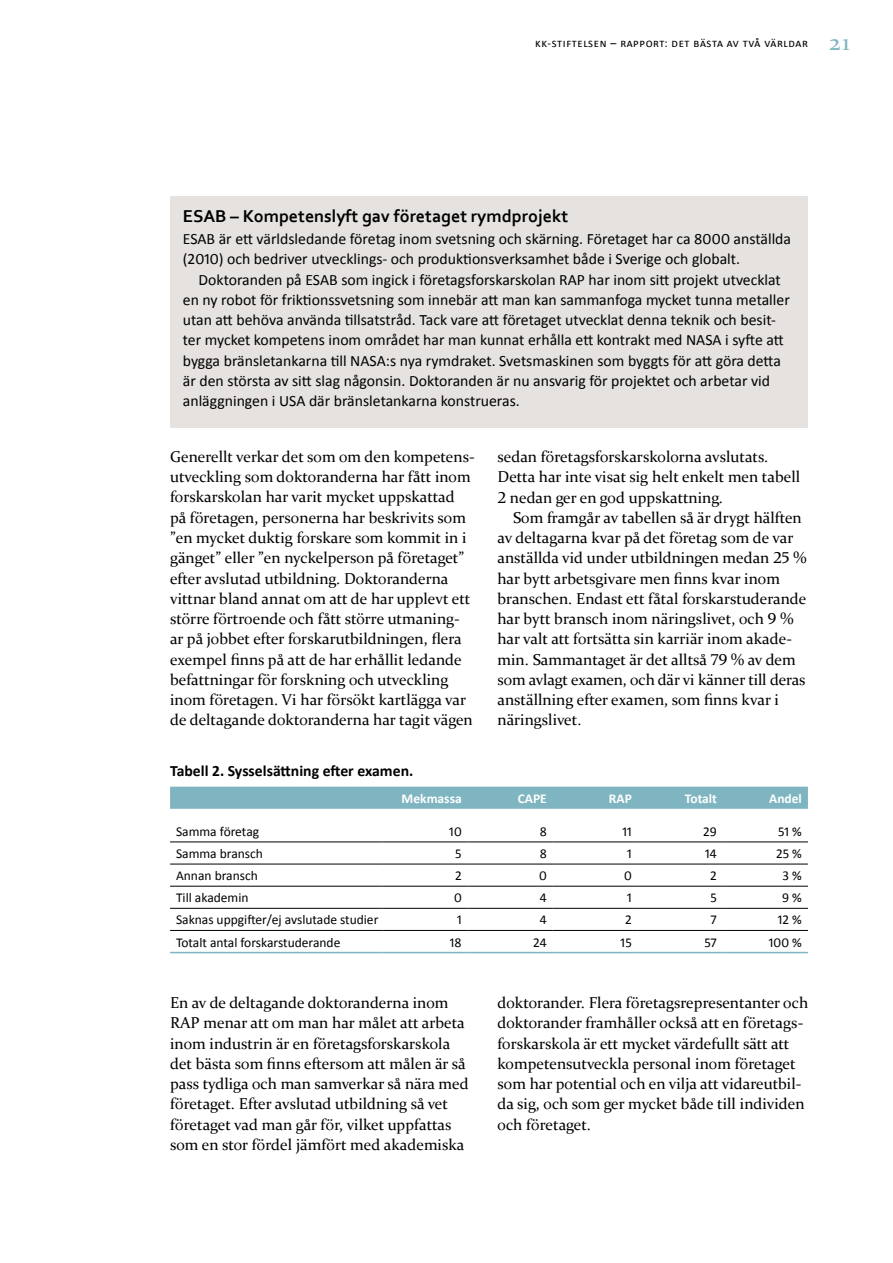
<style>
.page{position:relative;width:893px;height:1263px;background:#fff}
.page>*{position:absolute;margin:0;border:0;box-sizing:border-box;transform-origin:0 0}
.t1{font:700 18px "Corbel";color:#000}
.t2{font:15.75px/20.2px "Constantia";color:#000}
.t3{font:15.75px/20.2px "Calibri";color:#000}
.t4{font:700 15.75px "Calibri";color:#000}
.t5{font:13.5px "Calibri";color:#000}
.t6{font:700 13.5px "Calibri";color:#fff}
.t7{font:12px "Calibri";letter-spacing:.05em;color:#000}
.s1{font-family:"Constantia";font-size:24px;color:#7eb5c0}
</style>
<div class="page">
<div style="left:170px;top:196px;width:638px;height:231px;background:#e6e2e0"></div>
<div style="left:170px;top:787px;width:638px;height:22px;background:#7eb5c0"></div>
<hr style="left:170px;top:864px;width:213px;height:1px;background:#000">
<hr style="left:383px;top:864px;width:85px;height:1px;background:#000">
<hr style="left:468px;top:864px;width:85px;height:1px;background:#000">
<hr style="left:553px;top:864px;width:85px;height:1px;background:#000">
<hr style="left:638px;top:864px;width:85px;height:1px;background:#000">
<hr style="left:723px;top:864px;width:85px;height:1px;background:#000">
<hr style="left:170px;top:886px;width:213px;height:1px;background:#000">
<hr style="left:383px;top:886px;width:85px;height:1px;background:#000">
<hr style="left:468px;top:886px;width:85px;height:1px;background:#000">
<hr style="left:553px;top:886px;width:85px;height:1px;background:#000">
<hr style="left:638px;top:886px;width:85px;height:1px;background:#000">
<hr style="left:723px;top:886px;width:85px;height:1px;background:#000">
<hr style="left:170px;top:908px;width:213px;height:1px;background:#000">
<hr style="left:383px;top:908px;width:85px;height:1px;background:#000">
<hr style="left:468px;top:908px;width:85px;height:1px;background:#000">
<hr style="left:553px;top:908px;width:85px;height:1px;background:#000">
<hr style="left:638px;top:908px;width:85px;height:1px;background:#000">
<hr style="left:723px;top:908px;width:85px;height:1px;background:#000">
<hr style="left:170px;top:842px;width:213px;height:1px;background:#000">
<hr style="left:383px;top:842px;width:85px;height:1px;background:#000">
<hr style="left:468px;top:842px;width:85px;height:1px;background:#000">
<hr style="left:553px;top:842px;width:85px;height:1px;background:#000">
<hr style="left:638px;top:842px;width:85px;height:1px;background:#000">
<hr style="left:723px;top:842px;width:85px;height:1px;background:#000">
<hr style="left:170px;top:930px;width:213px;height:1px;background:#000">
<hr style="left:383px;top:930px;width:85px;height:1px;background:#000">
<hr style="left:468px;top:930px;width:85px;height:1px;background:#000">
<hr style="left:553px;top:930px;width:85px;height:1px;background:#000">
<hr style="left:638px;top:930px;width:85px;height:1px;background:#000">
<hr style="left:723px;top:930px;width:85px;height:1px;background:#000">
<hr style="left:170px;top:952px;width:213px;height:1px;background:#7eb5c0">
<hr style="left:383px;top:952px;width:85px;height:1px;background:#7eb5c0">
<hr style="left:468px;top:952px;width:85px;height:1px;background:#7eb5c0">
<hr style="left:553px;top:952px;width:85px;height:1px;background:#7eb5c0">
<hr style="left:638px;top:952px;width:85px;height:1px;background:#7eb5c0">
<hr style="left:723px;top:952px;width:85px;height:1px;background:#7eb5c0">
<p class="t7" style="left:535px;top:36px;width:316px">kk-stiftelsen – rapport: det bästa av två världar <span class="s1">21</span></p>
<p class="t1" style="left:183px;top:205px;width:387px">ESAB – Kompetenslyft gav företaget rymdprojekt</p>
<p class="t3" style="left:183px;top:229px;width:610px">ESAB är ett världsledande företag inom svetsning och skärning. Företaget har ca 8000 anställda (2010) och bedriver utvecklings- och produktionsverksamhet både i Sverige och globalt.</p>
<p class="t3" style="left:183px;top:269px;width:608px;text-indent:16px">Doktoranden på ESAB som ingick i företagsforskarskolan RAP har inom sitt projekt utvecklat en ny robot för friktionssvetsning som innebär att man kan sammanfoga mycket tunna metaller utan att behöva använda tillsatstråd. Tack vare att företaget utvecklat denna teknik och besit&shy;ter mycket kompetens inom området har man kunnat erhålla ett kontrakt med NASA i syfte att bygga bränsletankarna till NASA:s nya rymdraket. Svetsmaskinen som byggts för att göra detta är den största av sitt slag någonsin. Doktoranden är nu ansvarig för projektet och arbetar vid anläggningen i USA där bränsletankarna konstrueras.</p>
<p class="t2" style="left:170px;top:446px;width:306px">Generellt verkar det som om den kompetens&shy;utveckling som doktoranderna har fått inom forskarskolan har varit mycket uppskattad på företagen, personerna har beskrivits som ”en mycket duktig forskare som kommit in i gänget” eller ”en nyckelperson på företaget” efter avslutad utbildning. Doktoranderna vittnar bland annat om att de har upplevt ett större förtroende och fått större utmaning&shy;ar på jobbet efter forskarutbildningen, flera exempel finns på att de har erhållit ledande befattningar för forskning och utveckling inom företagen. Vi har försökt kartlägga var de deltagande doktoranderna har tagit vägen</p>
<p class="t2" style="left:497px;top:446px;width:304px">sedan företagsforskarskolorna avslutats.<br>Detta har inte visat sig helt enkelt men tabell<br>2 nedan ger en god uppskattning.</p>
<p class="t2" style="left:497px;top:507px;width:310px;text-indent:16px">Som framgår av tabellen så är drygt hälften av deltagarna kvar på det företag som de var anställda vid under utbildningen medan 25 % har bytt arbetsgivare men finns kvar inom branschen. Endast ett fåtal forskarstuderande har bytt bransch inom näringslivet, och 9 % har valt att fortsätta sin karriär inom akade&shy;min. Sammantaget är det alltså 79 % av dem som avlagt examen, och där vi känner till deras anställning efter examen, som finns kvar i näringslivet.</p>
<p class="t4" style="left:170px;top:761px;width:245px">Tabell 2. Sysselsättning efter examen.</p>
<p class="t6" style="left:402px;top:790px;width:62px">Mekmassa</p>
<p class="t6" style="left:518px;top:790px;width:31px">CAPE</p>
<p class="t6" style="left:609px;top:790px;width:24px">RAP</p>
<p class="t6" style="left:685px;top:790px;width:33px">Totalt</p>
<p class="t6" style="left:769px;top:790px;width:34px">Andel</p>
<p class="t5" style="left:176px;top:823px;width:85px">Samma företag</p>
<p class="t5" style="left:449px;top:823px;width:14px">10</p>
<p class="t5" style="left:540px;top:823px;width:9px">8</p>
<p class="t5" style="left:622px;top:823px;width:11px">11</p>
<p class="t5" style="left:703px;top:823px;width:15px">29</p>
<p class="t5" style="left:778px;top:823px;width:25px">51 %</p>
<p class="t5" style="left:176px;top:845px;width:88px">Samma bransch</p>
<p class="t5" style="left:455px;top:845px;width:8px">5</p>
<p class="t5" style="left:540px;top:845px;width:9px">8</p>
<p class="t5" style="left:627px;top:845px;width:6px">1</p>
<p class="t5" style="left:705px;top:845px;width:13px">14</p>
<p class="t5" style="left:776px;top:845px;width:27px">25 %</p>
<p class="t5" style="left:176px;top:867px;width:83px">Annan bransch</p>
<p class="t5" style="left:455px;top:867px;width:8px">2</p>
<p class="t5" style="left:539px;top:867px;width:9px">0</p>
<p class="t5" style="left:624px;top:867px;width:9px">0</p>
<p class="t5" style="left:710px;top:867px;width:8px">2</p>
<p class="t5" style="left:783px;top:867px;width:21px">3 %</p>
<p class="t5" style="left:176px;top:889px;width:74px">Till akademin</p>
<p class="t5" style="left:454px;top:889px;width:9px">0</p>
<p class="t5" style="left:540px;top:889px;width:9px">4</p>
<p class="t5" style="left:627px;top:889px;width:6px">1</p>
<p class="t5" style="left:710px;top:889px;width:8px">5</p>
<p class="t5" style="left:782px;top:889px;width:21px">9 %</p>
<p class="t5" style="left:176px;top:911px;width:204px">Saknas uppgifter/ej avslutade studier</p>
<p class="t5" style="left:457px;top:911px;width:6px">1</p>
<p class="t5" style="left:540px;top:911px;width:9px">4</p>
<p class="t5" style="left:625px;top:911px;width:8px">2</p>
<p class="t5" style="left:711px;top:911px;width:8px">7</p>
<p class="t5" style="left:778px;top:911px;width:26px">12 %</p>
<p class="t5" style="left:176px;top:933px;width:166px">Totalt antal forskarstuderande</p>
<p class="t5" style="left:450px;top:933px;width:13px">18</p>
<p class="t5" style="left:533px;top:933px;width:15px">24</p>
<p class="t5" style="left:621px;top:933px;width:13px">15</p>
<p class="t5" style="left:704px;top:933px;width:14px">57</p>
<p class="t5" style="left:769px;top:933px;width:35px">100 %</p>
<p class="t2" style="left:170px;top:992px;width:300px">En av de deltagande doktoranderna inom RAP menar att om man har målet att arbeta inom industrin är en företagsforskarskola det bästa som finns eftersom att målen är så pass tydliga och man samverkar så nära med företaget. Efter avslutad utbildning så vet företaget vad man går för, vilket uppfattas som en stor fördel jämfört med akademiska</p>
<p class="t2" style="left:497px;top:992px;width:312px">doktorander. Flera företagsrepresentanter och doktorander framhåller också att en företags&shy;forskarskola är ett mycket värdefullt sätt att kompetensutveckla personal inom företaget som har potential och en vilja att vidareutbil&shy;da sig, och som ger mycket både till individen och företaget.</p>
</div>
